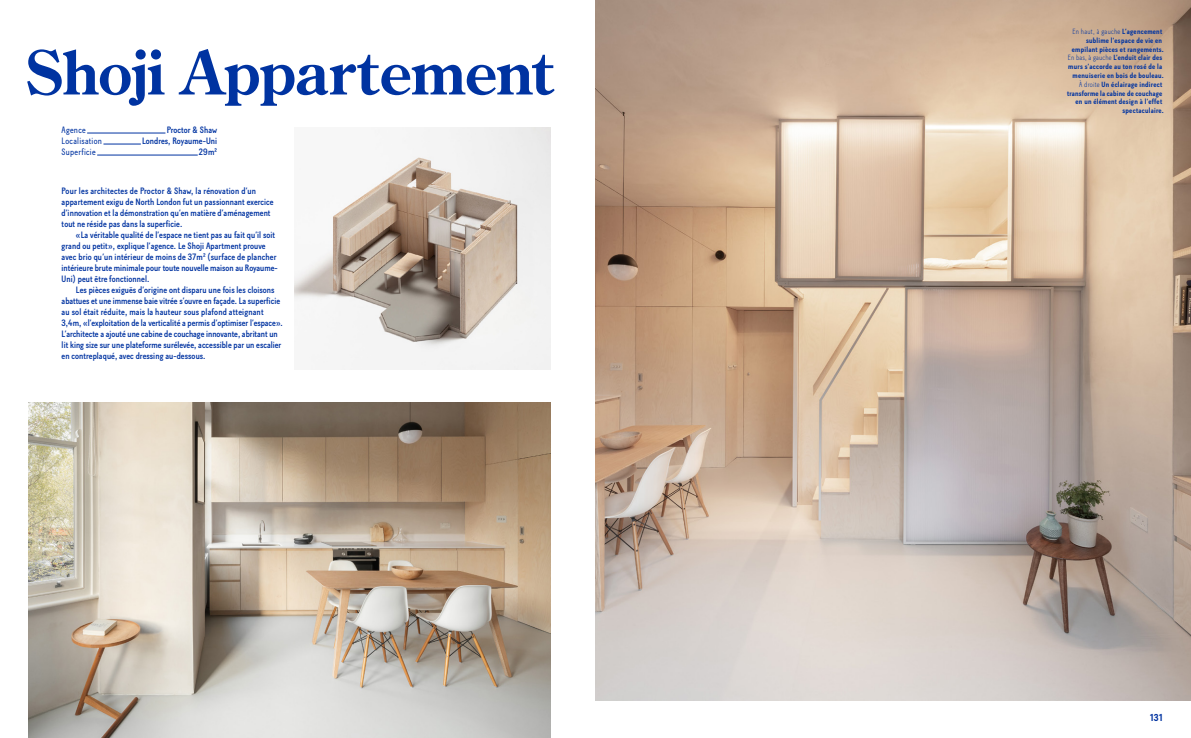
<style>
.page{position:relative;width:1191px;height:738px;background:#fff}
.page>*{position:absolute;margin:0;border:0;box-sizing:border-box;transform-origin:0 0}
.t1{font:700 60px "Century Old Style Std";letter-spacing:-.01em;color:#0033a1}
.t2{font:700 10px "Baton";color:#0033a1}
.t3{font:500 9.2px/11px "Baton";letter-spacing:.01em;color:#0033a1}
.t4{font:9.2px "Baton";letter-spacing:.03em;color:#0033a1}
.t5{font:700 7.5px/8.8px "Baton";letter-spacing:.035em;color:#0033a1;text-align:right}
.s1{font-weight:300}
</style>
<div class="page">
<img style="left:295px;top:127px;width:255px;height:242px">
<img style="left:28px;top:402px;width:522px;height:335px">
<img style="left:596px;top:0;width:595px;height:699px">
<hr style="left:87px;top:133px;width:78px;height:1px;background:#0033a1">
<hr style="left:103px;top:144px;width:38px;height:1px;background:#0033a1">
<hr style="left:97px;top:155px;width:101px;height:1px;background:#0033a1">
<h1 class="t1" style="left:26px;top:33px;width:527px">Shoji Appartement</h1>
<p class="t4" style="left:62px;top:124px;width:25px">Agence</p>
<p class="t3" style="left:167px;top:124px;width:52px">Proctor &amp; Shaw</p>
<p class="t4" style="left:62px;top:135px;width:42px">Localisation</p>
<p class="t3" style="left:142px;top:135px;width:77px">Londres, Royaume-Uni</p>
<p class="t4" style="left:62px;top:146px;width:36px">Superficie</p>
<p class="t3" style="left:199px;top:146px;width:20px">29 m2</p>
<p class="t3" style="left:62px;top:185px;width:213px">Pour les architectes de Proctor &amp; Shaw, la rénovation d’un appartement exigu de North London fut un passionnant exercice d’innovation et la démonstration qu’en matière d’aménagement tout ne réside pas dans la superficie.</p>
<p class="t3" style="left:62px;top:229px;width:217px;text-indent:14px">« La véritable qualité de l’espace ne tient pas au fait qu’il soit grand ou petit », explique l’agence. Le Shoji Apartment prouve avec brio qu’un intérieur de moins de 37 m2 (surface de plancher intérieure brute minimale pour toute nouvelle maison au Royaume-Uni) peut être fonctionnel.</p>
<p class="t3" style="left:62px;top:284px;width:223px;text-indent:14px">Les pièces exiguës d’origine ont disparu une fois les cloisons abattues et une immense baie vitrée s’ouvre en façade. La superficie au sol était réduite, mais la hauteur sous plafond atteignant<br>3,4 m, « l’exploitation de la verticalité a permis d’optimiser l’espace ».<br>L’architecte a ajouté une cabine de couchage innovante, abritant un lit king size sur une plateforme surélevée, accessible par un escalier en contreplaqué, avec dressing au-dessous.</p>
<p class="t5" style="left:1067px;top:27px;width:98px"><span class="s1">En haut, à gauche</span> L’agencement sublime l’espace de vie en empilant pièces et rangements.<br><span class="s1">En bas, à gauche</span> L’enduit clair des murs s’accorde au ton rosé de la menuiserie en bois de bouleau.<br><span class="s1">À droite</span> Un éclairage indirect transforme la cabine de couchage en un élément design à l’effet spectaculaire.</p>
<p class="t2" style="left:1150px;top:711px;width:14px">131</p>
</div>
